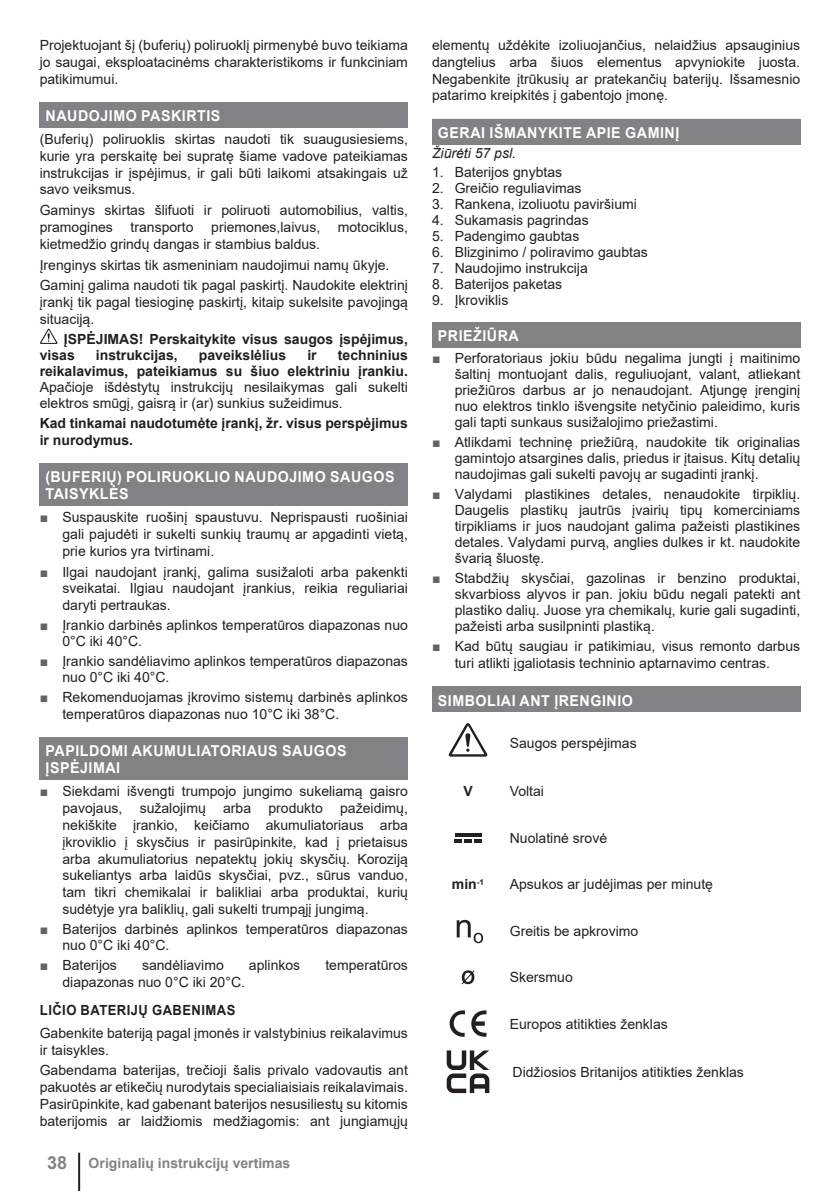
<style>
.page{position:relative;width:840px;height:1191px;background:#fff}
.page>*{position:absolute;margin:0;border:0;box-sizing:border-box;transform-origin:0 0}
.t1{font:700 15px/17px "Arial";letter-spacing:.035em;color:#fff;scale:.95 1}
.t2{font:14px/16.8px "Arial";color:#231f20;text-align:justify}
.t3{font:700 14px/16px "Arial";color:#231f20}
.t4{font:700 14px "Arial";color:#808285}
.t5{font:700 14px "Arial";letter-spacing:.035em;color:#231f20;scale:.93 1}
.t6{font:italic 14px "Arial";color:#231f20}
.s1{color:#636366}
.s2{font-size:18px}
</style>
<div class="page">
<div style="left:40px;top:102px;width:368px;height:25px;background:#808285"></div>
<div style="left:40px;top:463px;width:368px;height:43px;background:#808285"></div>
<div style="left:40px;top:737px;width:368px;height:43px;background:#808285"></div>
<svg style="left:40px;top:328px;width:18px;height:16px"></svg>
<div style="left:432px;top:119px;width:367px;height:25px;background:#808285"></div>
<div style="left:432px;top:322px;width:367px;height:26px;background:#808285"></div>
<div style="left:432px;top:686px;width:367px;height:26px;background:#808285"></div>
<svg style="left:448px;top:723px;width:39px;height:33px"></svg>
<hr style="left:454px;top:833px;width:27px;height:3px;background:#231f20">
<svg style="left:454px;top:839px;width:27px;height:3px"></svg>
<svg style="left:456px;top:920px;width:27px;height:23px"></svg>
<svg style="left:461px;top:970px;width:13px;height:14px"></svg>
<svg style="left:449px;top:1010px;width:37px;height:27px"></svg>
<svg style="left:446px;top:1050px;width:43px;height:43px"></svg>
<hr style="left:78px;top:1152px;width:2px;height:39px;background:#231f20">
<p class="t2" style="left:40px;top:37px;width:369px">Projektuojant šį (buferių) poliruoklį pirmenybė buvo teikiama jo saugai, eksploatacinėms charakteristikoms ir funkciniam patikimumui.</p>
<p class="t1" style="left:46px;top:107px;width:185px">NAUDOJIMO PASKIRTIS</p>
<p class="t2" style="left:40px;top:131px;width:369px">(Buferių) poliruoklis skirtas naudoti tik suaugusiesiems, kurie yra perskaitę bei supratę šiame vadove pateikiamas instrukcijas ir įspėjimus, ir gali būti laikomi atsakingais už savo veiksmus.</p>
<p class="t2" style="left:40px;top:202px;width:369px">Gaminys skirtas šlifuoti ir poliruoti automobilius, valtis, pramogines</p>
<p class="t2" style="left:130px;top:219px;width:65px">transporto</p>
<p class="t2" style="left:211px;top:219px;width:110px">priemones,laivus,</p>
<p class="t2" style="left:337px;top:219px;width:72px">motociklus,</p>
<p class="t2" style="left:40px;top:233px;width:369px;line-height:20.8px;text-align:left">kietmedžio grindų dangas ir stambius baldus.<br>Įrenginys skirtas tik asmeniniam naudojimui namų ūkyje.<br>Gaminį galima naudoti tik pagal paskirtį. Naudokite elektrinį</p>
<p class="t2" style="left:40px;top:294px;width:369px">įrankį tik pagal tiesioginę paskirtį, kitaip sukelsite pavojingą situaciją.</p>
<p class="t3" style="left:40px;top:331px;width:369px;text-indent:24px">ĮSPĖJIMAS! Perskaitykite visus saugos įspėjimus, visas</p>
<p class="t3" style="left:96px;top:347px;width:83px">instrukcijas,</p>
<p class="t3" style="left:199px;top:347px;width:89px">paveikslėlius</p>
<p class="t3" style="left:307px;top:347px;width:11px">ir</p>
<p class="t3" style="left:40px;top:347px;width:369px;text-align:right">techninius<br>reikalavimus, pateikiamus su šiuo elektriniu įrankiu.</p>
<p class="t2" style="left:40px;top:379px;width:369px;line-height:16px">Apačioje išdėstytų instrukcijų nesilaikymas gali sukelti elektros smūgį, gaisrą ir (ar) sunkius sužeidimus.</p>
<p class="t3" style="left:40px;top:415px;width:369px;line-height:16.8px">Kad tinkamai naudotumėte įrankį, žr. visus perspėjimus ir nurodymus.</p>
<p class="t1" style="left:45px;top:468px;width:369px">(BUFERIŲ) POLIRUOKLIO NAUDOJIMO SAUGOS<br>TAISYKLĖS</p>
<p class="t2" style="left:62px;top:509px;width:347px;text-indent:-23px"><span class="s1">■</span> Suspauskite ruošinį spaustuvu. Neprispausti ruošiniai gali pajudėti ir sukelti sunkių traumų ar apgadinti vietą, prie kurios yra tvirtinami.</p>
<p class="t2" style="left:62px;top:563px;width:347px;text-indent:-23px"><span class="s1">■</span> Ilgai naudojant įrankį, galima susižaloti arba pakenkti sveikatai. Ilgiau naudojant įrankius, reikia reguliariai daryti pertraukas.</p>
<p class="t2" style="left:62px;top:617px;width:347px;line-height:16px;text-indent:-23px"><span class="s1">■</span> Įrankio darbinės aplinkos temperatūros diapazonas nuo<br>0°C iki 40°C.</p>
<p class="t2" style="left:62px;top:653px;width:347px;line-height:16px;text-indent:-23px"><span class="s1">■</span> Įrankio sandėliavimo aplinkos temperatūros diapazonas nuo 0°C iki 40°C.</p>
<p class="t2" style="left:62px;top:689px;width:347px;text-indent:-23px"><span class="s1">■</span> Rekomenduojamas įkrovimo sistemų darbinės aplinkos temperatūros diapazonas nuo 10°C iki 38°C.</p>
<p class="t1" style="left:46px;top:742px;width:318px">PAPILDOMI AKUMULIATORIAUS SAUGOS<br>ĮSPĖJIMAI</p>
<p class="t2" style="left:62px;top:783px;width:347px;text-indent:-23px"><span class="s1">■</span> Siekdami išvengti trumpojo jungimo sukeliamą gaisro pavojaus, sužalojimų arba produkto pažeidimų, nekiškite įrankio, keičiamo akumuliatoriaus arba įkroviklio į skysčius ir pasirūpinkite, kad į prietaisus arba akumuliatorius nepatektų jokių skysčių. Koroziją sukeliantys arba laidūs skysčiai, pvz., sūrus vanduo, tam tikri chemikalai ir balikliai arba produktai, kurių sudėtyje yra baliklių, gali sukelti trumpąjį jungimą.</p>
<p class="t2" style="left:62px;top:921px;width:347px;line-height:16px;text-indent:-23px"><span class="s1">■</span> Baterijos darbinės aplinkos temperatūros diapazonas nuo 0°C iki 40°C.</p>
<p class="t2" style="left:40px;top:956px;width:79px"><span class="s1">■</span> Baterijos</p>
<p class="t2" style="left:142px;top:956px;width:83px">sandėliavimo</p>
<p class="t2" style="left:249px;top:956px;width:53px">aplinkos</p>
<p class="t2" style="left:325px;top:956px;width:84px">temperatūros</p>
<p class="t2" style="left:62px;top:973px;width:184px">diapazonas nuo 0°C iki 20°C.</p>
<p class="t5" style="left:40px;top:1002px;width:211px">LIČIO BATERIJŲ GABENIMAS</p>
<p class="t2" style="left:40px;top:1024px;width:369px">Gabenkite bateriją pagal įmonės ir valstybinius reikalavimus ir taisykles.</p>
<p class="t2" style="left:40px;top:1062px;width:369px">Gabendama baterijas, trečioji šalis privalo vadovautis ant pakuotės ar etikečių nurodytais specialiaisiais reikalavimais.<br>Pasirūpinkite, kad gabenant baterijos nesusiliestų su kitomis baterijomis ar laidžiomis medžiagomis: ant jungiamųjų</p>
<p class="t4" style="left:47px;top:1155px;width:245px"><span class="s2">38</span> Originalių instrukcijų vertimas</p>
<p class="t2" style="left:432px;top:37px;width:369px">elementų uždėkite izoliuojančius, nelaidžius apsauginius dangtelius arba šiuos elementus apvyniokite juosta.<br>Negabenkite įtrūkusių ar pratekančių baterijų. Išsamesnio patarimo kreipkitės į gabentojo įmonę.</p>
<p class="t1" style="left:437px;top:124px;width:255px">GERAI IŠMANYKITE APIE GAMINĮ</p>
<p class="t6" style="left:432px;top:145px;width:86px">Žiūrėti 57 psl.</p>
<p class="t2" style="left:432px;top:163px;width:132px">1. Baterijos gnybtas</p>
<p class="t2" style="left:432px;top:179px;width:151px">2. Greičio reguliavimas</p>
<p class="t2" style="left:432px;top:195px;width:206px">3. Rankena, izoliuotu paviršiumi</p>
<p class="t2" style="left:432px;top:211px;width:158px">4. Sukamasis pagrindas</p>
<p class="t2" style="left:432px;top:227px;width:149px">5. Padengimo gaubtas</p>
<p class="t2" style="left:432px;top:243px;width:217px">6. Blizginimo / poliravimo gaubtas</p>
<p class="t2" style="left:432px;top:259px;width:157px">7. Naudojimo instrukcija</p>
<p class="t2" style="left:432px;top:275px;width:132px">8. Baterijos paketas</p>
<p class="t2" style="left:432px;top:291px;width:78px">9. Įkroviklis</p>
<p class="t1" style="left:437px;top:327px;width:87px">PRIEŽIŪRA</p>
<p class="t2" style="left:454px;top:350px;width:347px;line-height:16px;text-indent:-23px"><span class="s1">■</span> Perforatoriaus jokiu būdu negalima jungti į maitinimo šaltinį montuojant dalis, reguliuojant, valant, atliekant priežiūros darbus ar jo nenaudojant. Atjungę įrenginį nuo elektros tinklo išvengsite netyčinio paleidimo, kuris gali tapti sunkaus susižalojimo priežastimi.</p>
<p class="t2" style="left:454px;top:434px;width:347px;line-height:16px;text-indent:-23px"><span class="s1">■</span> Atlikdami techninę priežiūrą, naudokite tik originalias gamintojo atsargines dalis, priedus ir įtaisus. Kitų detalių naudojimas gali sukelti pavojų ar sugadinti įrankį.</p>
<p class="t2" style="left:454px;top:486px;width:347px;line-height:16px;text-indent:-23px"><span class="s1">■</span> Valydami plastikines detales, nenaudokite tirpiklių.<br>Daugelis plastikų jautrūs įvairių tipų komerciniams tirpikliams ir juos naudojant galima pažeisti plastikines detales. Valydami purvą, anglies dulkes ir kt. naudokite švarią šluostę.</p>
<p class="t2" style="left:454px;top:570px;width:347px;line-height:16px;text-indent:-23px"><span class="s1">■</span> Stabdžių skysčiai, gazolinas ir benzino produktai, skvarbioss alyvos ir pan. jokiu būdu negali patekti ant plastiko dalių. Juose yra chemikalų, kurie gali sugadinti, pažeisti arba susilpninti plastiką.</p>
<p class="t2" style="left:432px;top:638px;width:369px;text-align:center"><span class="s1">■</span> Kad būtų saugiau ir patikimiau, visus remonto darbus turi atlikti įgaliotasis techninio aptarnavimo centras.</p>
<p class="t1" style="left:437px;top:692px;width:206px">SIMBOLIAI ANT ĮRENGINIO</p>
<p class="t2" style="left:509px;top:734px;width:128px">Saugos perspėjimas</p>
<p class="t3" style="left:463px;top:783px;width:11px">V</p>
<p class="t2" style="left:509px;top:783px;width:36px">Voltai</p>
<p class="t2" style="left:509px;top:829px;width:99px">Nuolatinė srovė</p>
<p class="t3" style="left:451px;top:876px;width:34px">min<sup>-1</sup></p>
<p class="t2" style="left:509px;top:876px;width:205px">Apsukos ar judėjimas per minutę</p>
<p class="t2" style="left:509px;top:922px;width:130px">Greitis be apkrovimo</p>
<p class="t2" style="left:509px;top:969px;width:65px">Skersmuo</p>
<p class="t2" style="left:509px;top:1015px;width:159px">Europos atitikties ženklas</p>
<p class="t2" style="left:512px;top:1063px;width:233px">Didžiosios Britanijos atitikties ženklas</p>
</div>
